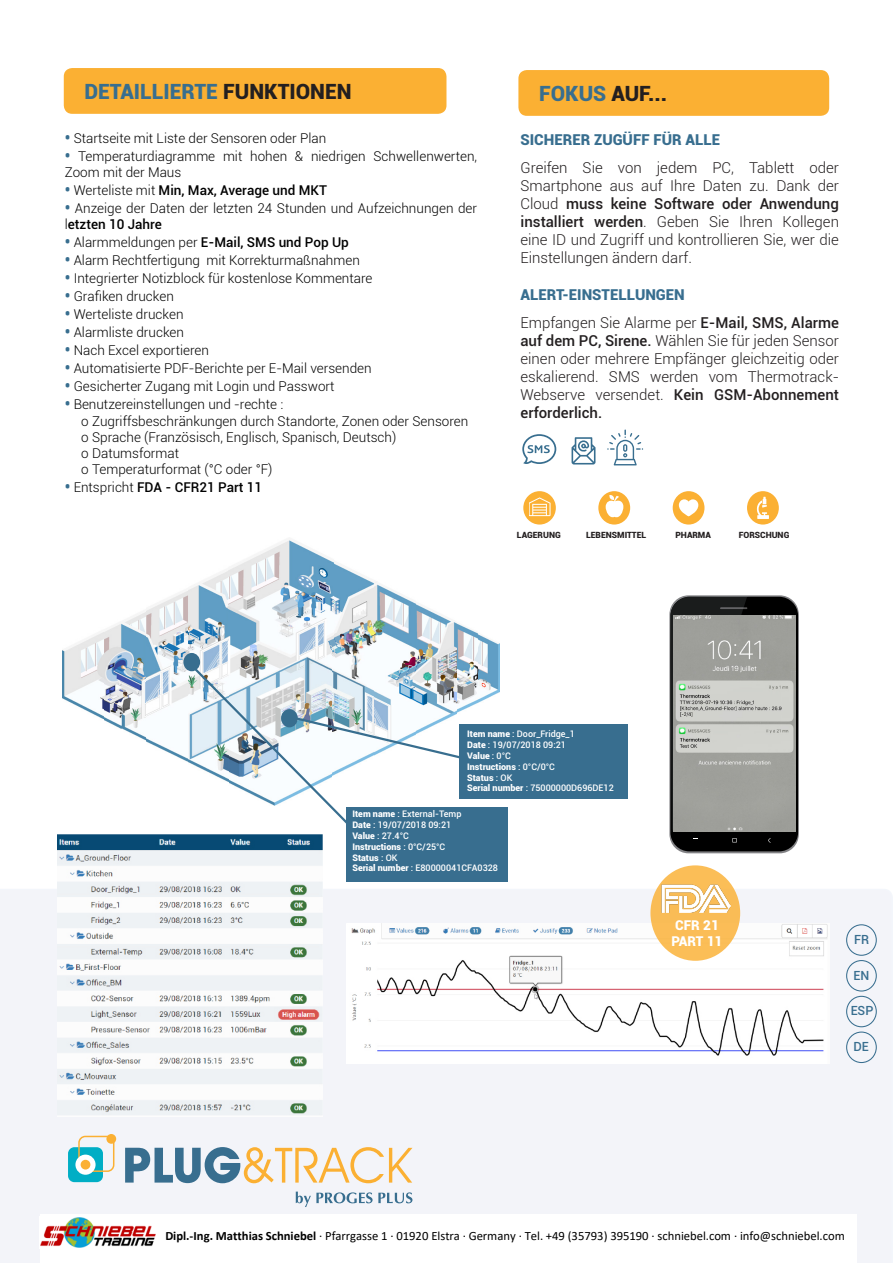
<style>
.page{position:relative;width:893px;height:1263px;background:#fff}
.page>*{position:absolute;margin:0;border:0;box-sizing:border-box;transform-origin:0 0}
.t1{font:900 21px "Roboto";color:#386e8f}
.t2{font:900 21px "Roboto";color:#231f20}
.t3{font:300 15px/18px "Roboto";color:#231f20;text-align:justify}
.t4{font:900 15px "Roboto";color:#386e8f}
.t5{font:300 13.5px/16.2px "Roboto";color:#000}
.t6{font:500 13.5px "Roboto";color:#000}
.t7{font:900 13.5px "Roboto";color:#fff}
.t8{font:12.6px "Calibri";letter-spacing:-.005em;color:#000}
.t9{font:500 12.6px "Roboto";color:#386e8f}
.t10{font:500 9px "Roboto";color:#fff}
.t11{font:900 9px "Roboto";color:#fff}
.t12{font:900 8.55px "Roboto";color:#231f20}
.s1{color:#231f20}
.s2{font-weight:900;font-size:15px;color:#386e8f}
.s3{font-weight:300}
.s4{font-weight:500}
.s5{color:#386e8f}
.s6{font-weight:900}
.s7{font-weight:700}
</style>
<div class="page">
<div style="left:0;top:889px;width:893px;height:374px;background:#f3f4f9"></div>
<div style="left:68px;top:1147px;width:35px;height:35px;background:#00aec5;border-radius:6px"></div>
<div style="left:78px;top:1136px;width:36px;height:36px;border:2px solid #fbb033;border-radius:6px"></div>
<svg style="left:75px;top:1154px;width:21px;height:21px"></svg>
<div style="left:81px;top:1160px;width:9px;height:9px;background:#fbb033;border-radius:50%"></div>
<div style="left:106px;top:1134px;width:10px;height:10px;background:#fbb033;border-radius:50%"></div>
<svg style="left:125px;top:1147px;width:287px;height:36px"></svg>
<svg style="left:296px;top:1191px;width:116px;height:16px"></svg>
<div style="left:64px;top:68px;width:382px;height:46px;background:#fbb033;border-radius:9px"></div>
<img style="left:57px;top:834px;width:266px;height:282px">
<img style="left:346px;top:924px;width:484px;height:139px">
<div style="left:459px;top:724px;width:168px;height:75px;background:#386e8f"></div>
<div style="left:518px;top:70px;width:311px;height:46px;background:#fbb033;border-radius:9px"></div>
<div style="left:650px;top:865px;width:90px;height:96px;background:#fbbd57;border-radius:50%"></div>
<img style="left:661px;top:884px;width:70px;height:29px">
<svg style="left:522px;top:434px;width:34px;height:30px"></svg>
<svg style="left:572px;top:437px;width:23px;height:27px"></svg>
<svg style="left:607px;top:429px;width:36px;height:36px"></svg>
<img style="left:229px;top:540px;width:104px;height:123px">
<img style="left:187px;top:570px;width:42px;height:193px">
<img style="left:333px;top:562px;width:41px;height:101px">
<img style="left:145px;top:591px;width:42px;height:171px">
<img style="left:374px;top:582px;width:42px;height:81px">
<img style="left:104px;top:612px;width:41px;height:128px">
<img style="left:416px;top:604px;width:42px;height:59px">
<img style="left:62px;top:632px;width:42px;height:88px">
<img style="left:458px;top:624px;width:21px;height:39px">
<img style="left:479px;top:634px;width:21px;height:68px">
<div style="left:183px;top:653px;width:17px;height:18px;background:#386e8f;border-radius:50%"></div>
<svg style="left:189px;top:663px;width:290px;height:189px"></svg>
<svg style="left:669px;top:595px;width:130px;height:258px"></svg>
<div style="left:670px;top:597px;width:128px;height:254px;background:#000;border-radius:19px"></div>
<svg style="left:670px;top:596px;width:77px;height:246px"></svg>
<img style="left:673px;top:615px;width:122px;height:216px">
<div style="left:346px;top:806px;width:162px;height:75px;background:#386e8f"></div>
<div style="left:598px;top:491px;width:32px;height:33px;background:#fbb033;border-radius:50%"></div>
<svg style="left:606px;top:495px;width:17px;height:23px"></svg>
<div style="left:673px;top:491px;width:31px;height:33px;background:#fbb033;border-radius:50%"></div>
<svg style="left:679px;top:499px;width:19px;height:17px"></svg>
<div style="left:747px;top:491px;width:32px;height:33px;background:#fbb033;border-radius:50%"></div>
<svg style="left:757px;top:497px;width:12px;height:22px"></svg>
<svg style="left:523px;top:491px;width:33px;height:33px"></svg>
<svg style="left:529px;top:497px;width:21px;height:19px"></svg>
<div style="left:846px;top:924px;width:31px;height:32px;border:1px solid #386e8f;border-radius:50%"></div>
<div style="left:846px;top:960px;width:31px;height:31px;border:1px solid #386e8f;border-radius:50%"></div>
<div style="left:846px;top:1031px;width:31px;height:32px;border:1px solid #386e8f;border-radius:50%"></div>
<div style="left:846px;top:996px;width:31px;height:31px;border:1px solid #386e8f;border-radius:50%"></div>
<div style="left:40px;top:1214px;width:816px;height:49px;background:#fff"></div>
<img style="left:40px;top:1217px;width:116px;height:31px">
<p class="t1" style="left:84px;top:76px;width:269px">DETAILLIERTE <span class="s1">FUNKTIONEN</span></p>
<p class="t5" style="left:65px;top:130px;width:263px"><span class="s2">•</span> Startseite mit Liste der Sensoren oder Plan</p>
<p class="t5" style="left:65px;top:148px;width:414px"><span class="s2">•</span> Temperaturdiagramme mit hohen &amp; niedrigen Schwellenwerten,<br>Zoom mit der Maus</p>
<p class="t6" style="left:65px;top:181px;width:264px"><span class="s2">•</span> <span class="s3">Werteliste mit</span> Min, Max, Average und MKT</p>
<p class="t5" style="left:65px;top:200px;width:414px"><span class="s2">•</span> Anzeige der Daten der letzten 24 Stunden und Aufzeichnungen der l<span class="s4">etzten 10 Jahre</span></p>
<p class="t6" style="left:65px;top:233px;width:286px"><span class="s2">•</span> <span class="s3">Alarmmeldungen per</span> E-Mail, SMS und Pop Up</p>
<p class="t5" style="left:65px;top:252px;width:297px"><span class="s2">•</span> Alarm Rechtfertigung mit Korrekturmaßnahmen</p>
<p class="t5" style="left:65px;top:270px;width:309px"><span class="s2">•</span> Integrierter Notizblock für kostenlose Kommentare</p>
<p class="t5" style="left:65px;top:288px;width:111px"><span class="s2">•</span> Grafiken drucken</p>
<p class="t5" style="left:65px;top:306px;width:120px"><span class="s2">•</span> Werteliste drucken</p>
<p class="t5" style="left:65px;top:324px;width:121px"><span class="s2">•</span> Alarmliste drucken</p>
<p class="t5" style="left:65px;top:342px;width:146px"><span class="s2">•</span> Nach Excel exportieren</p>
<p class="t5" style="left:65px;top:360px;width:308px"><span class="s2">•</span> Automatisierte PDF-Berichte per E-Mail versenden</p>
<p class="t5" style="left:65px;top:378px;width:271px"><span class="s2">•</span> Gesicherter Zugang mit Login und Passwort</p>
<p class="t5" style="left:65px;top:396px;width:220px"><span class="s2">•</span> Benutzereinstellungen und -rechte :</p>
<p class="t5" style="left:81px;top:412px;width:389px">o Zugriffsbeschränkungen durch Standorte, Zonen oder Sensoren</p>
<p class="t5" style="left:81px;top:428px;width:317px">o Sprache (Französisch, Englisch, Spanisch, Deutsch)</p>
<p class="t5" style="left:81px;top:445px;width:99px">o Datumsformat</p>
<p class="t5" style="left:81px;top:461px;width:193px">o Temperaturformat (°C oder °F)</p>
<p class="t6" style="left:65px;top:478px;width:199px"><span class="s2">•</span> <span class="s3">Entspricht</span> FDA - CFR21 Part 11</p>
<p class="t2" style="left:539px;top:78px;width:130px"><span class="s5">FOKUS</span> AUF...</p>
<p class="t4" style="left:520px;top:129px;width:201px">SICHERER ZUGÜFF FÜR ALLE</p>
<p class="t3" style="left:520px;top:158px;width:320px">Greifen Sie von jedem PC, Tablett oder Smartphone aus auf Ihre Daten zu. Dank der Cloud <span class="s4">muss keine Software oder Anwendung installiert werden</span>. Geben Sie Ihren Kollegen eine ID und Zugriff und kontrollieren Sie, wer die Einstellungen ändern darf.</p>
<p class="t4" style="left:520px;top:284px;width:166px">ALERT-EINSTELLUNGEN</p>
<p class="t3" style="left:520px;top:314px;width:320px">Empfangen Sie Alarme per <span class="s4">E-Mail, SMS, Alarme auf dem PC, Sirene.</span> Wählen Sie für jeden Sensor einen oder mehrere Empfänger gleichzeitig oder eskalierend. SMS werden vom Thermotrack-Webserve versendet. <span class="s4">Kein GSM-Abonnement erforderlich.</span></p>
<p class="t12" style="left:517px;top:529px;width:45px">LAGERUNG</p>
<p class="t12" style="left:586px;top:529px;width:62px">LEBENSMITTEL</p>
<p class="t12" style="left:675px;top:529px;width:37px">PHARMA</p>
<p class="t12" style="left:739px;top:529px;width:52px">FORSCHUNG</p>
<p class="t10" style="left:467px;top:728px;width:109px"><span class="s6">Item name</span> : Door_Fridge_1</p>
<p class="t10" style="left:467px;top:738px;width:100px"><span class="s6">Date</span> : 19/07/2018 09:21</p>
<p class="t11" style="left:467px;top:749px;width:45px">Value <span class="s4">: 0°C</span></p>
<p class="t11" style="left:467px;top:760px;width:89px">Instructions <span class="s4">: 0°C/0°C</span></p>
<p class="t11" style="left:467px;top:771px;width:47px">Status <span class="s4">: OK</span></p>
<p class="t10" style="left:467px;top:782px;width:148px"><span class="s6">Serial number</span> : 75000000D696DE12</p>
<p class="t10" style="left:352px;top:808px;width:111px"><span class="s6">Item name</span> : External-Temp</p>
<p class="t10" style="left:352px;top:818px;width:100px"><span class="s6">Date</span> : 19/07/2018 09:21</p>
<p class="t10" style="left:352px;top:829px;width:58px"><span class="s6">Value</span> : 27.4°C</p>
<p class="t11" style="left:352px;top:840px;width:94px">Instructions <span class="s4">: 0°C/25°C</span></p>
<p class="t11" style="left:352px;top:851px;width:47px">Status <span class="s4">: OK</span></p>
<p class="t10" style="left:352px;top:862px;width:147px"><span class="s6">Serial number</span> : E80000041CFA0328</p>
<p class="t7" style="left:675px;top:915px;width:45px">CFR 21</p>
<p class="t7" style="left:671px;top:931px;width:52px">PART 11</p>
<p class="t9" style="left:854px;top:931px;width:16px">FR</p>
<p class="t9" style="left:853px;top:967px;width:17px">EN</p>
<p class="t9" style="left:851px;top:1002px;width:24px">ESP</p>
<p class="t9" style="left:853px;top:1038px;width:17px">DE</p>
<p class="t8" style="left:165px;top:1230px;width:681px"><span class="s7">Dipl.-Ing. Matthias Schniebel</span> · Pfarrgasse 1 · 01920 Elstra · Germany · Tel. +49 (35793) 395190 · schniebel.com · info@schniebel.com</p>
</div>
